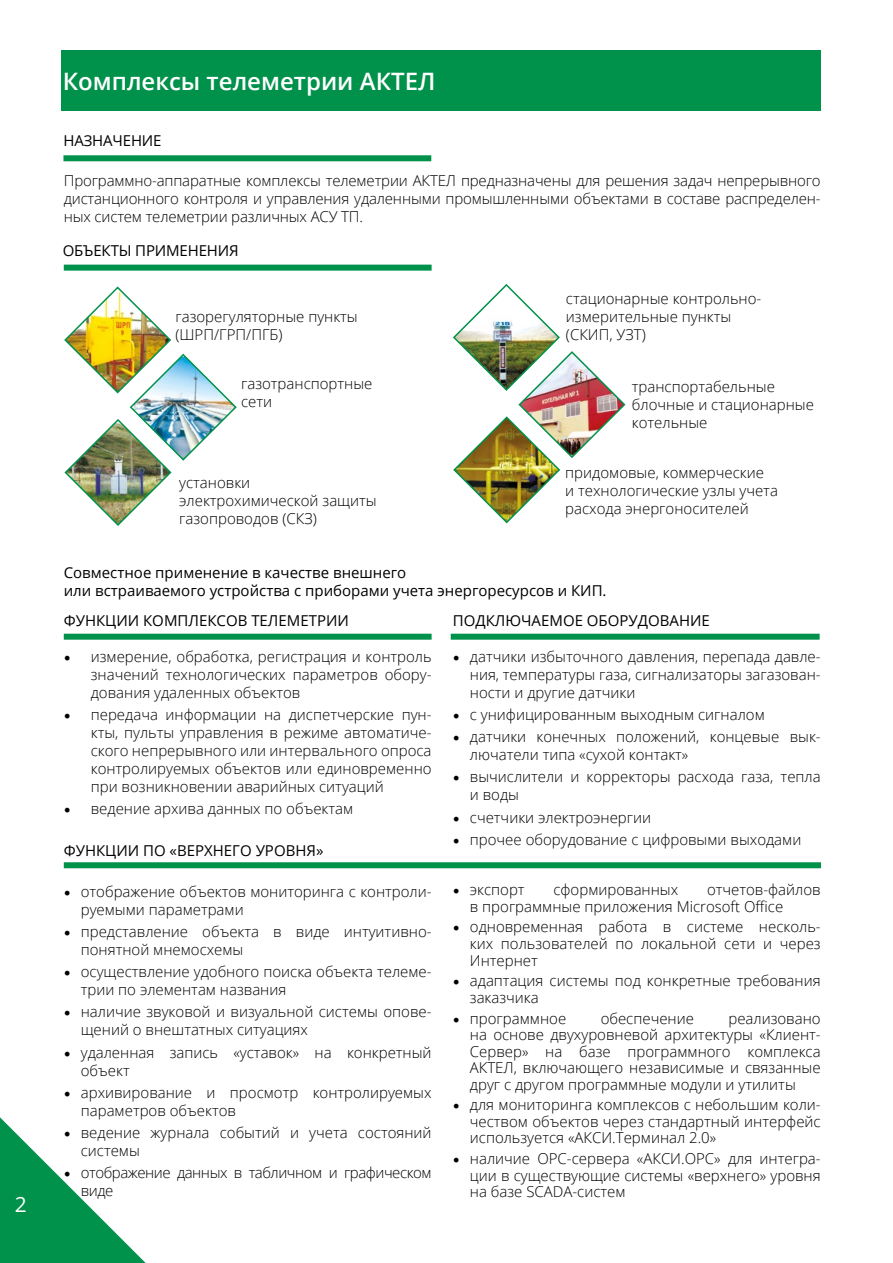
<style>
.page{position:relative;width:893px;height:1263px;background:#fff}
.page>*{position:absolute;margin:0;border:0;box-sizing:border-box;transform-origin:0 0}
.t1{font:600 24px "Open Sans";color:#fff}
.t2{font:21px "Open Sans";color:#fff}
.t3{font:300 15px/18px "Open Sans";color:#000}
.t4{font:15px/18px "Open Sans";color:#000}
.t5{font:300 15px/18px "Open Sans";letter-spacing:-.03em;color:#000}
.s1{font-family:"Minion Pro";font-weight:400;font-size:18px}
</style>
<div class="page">
<svg style="left:0;top:1117px;width:146px;height:146px"></svg>
<div style="left:61px;top:50px;width:760px;height:61px;background:#00914b"></div>
<div style="left:64px;top:634px;width:368px;height:6px;background:#00914b"></div>
<div style="left:451px;top:634px;width:369px;height:6px;background:#00914b"></div>
<div style="left:64px;top:265px;width:368px;height:6px;background:#00914b"></div>
<div style="left:63px;top:155px;width:368px;height:6px;background:#00914b"></div>
<div style="left:64px;top:862px;width:757px;height:6px;background:#00914b"></div>
<img style="left:64px;top:286px;width:173px;height:240px">
<img style="left:453px;top:284px;width:173px;height:240px">
<h2 class="t2" style="left:15px;top:1190px;width:14px">2</h2>
<h1 class="t1" style="left:63px;top:65px;width:374px">Комплексы телеметрии АКТЕЛ</h1>
<p class="t4" style="left:63px;top:131px;width:100px">НАЗНАЧЕНИЕ</p>
<p class="t3" style="left:64px;top:171px;width:758px;text-align:justify">Программно-аппаратные комплексы телеметрии АКТЕЛ предназначены для решения задач непрерывного дистанционного контроля и управления удаленными промышленными объектами в составе распределен&shy;ных систем телеметрии различных АСУ ТП.</p>
<p class="t4" style="left:63px;top:241px;width:177px">ОБЪЕКТЫ ПРИМЕНЕНИЯ</p>
<p class="t3" style="left:175px;top:307px;width:184px">газорегуляторные пункты (ШРП/ГРП/ПГБ)</p>
<p class="t3" style="left:241px;top:374px;width:133px">газотранспортные сети</p>
<p class="t3" style="left:179px;top:473px;width:199px">установки электрохимической защиты газопроводов (СКЗ)</p>
<p class="t3" style="left:566px;top:289px;width:197px">стационарные контрольно&shy;измерительные пункты (СКИП, УЗТ)</p>
<p class="t3" style="left:632px;top:377px;width:184px">транспортабельные блочные и стационарные котельные</p>
<p class="t3" style="left:565px;top:463px;width:214px">придомовые, коммерческие<br>и технологические узлы учета расхода энергоносителей</p>
<p class="t4" style="left:64px;top:563px;width:544px">Совместное применение в качестве внешнего<br>или встраиваемого устройства с приборами учета энергоресурсов и КИП.</p>
<p class="t4" style="left:64px;top:611px;width:287px">ФУНКЦИИ КОМПЛЕКСОВ ТЕЛЕМЕТРИИ</p>
<p class="t3" style="left:91px;top:647px;width:342px;text-align:justify;text-indent:-27px"><span class="s1">•</span> измерение, обработка, регистрация и контроль значений технологических параметров обору&shy;дования удаленных объектов</p>
<p class="t3" style="left:91px;top:705px;width:342px;text-align:justify;text-indent:-27px"><span class="s1">•</span> передача информации на диспетчерские пун&shy;кты, пульты управления в режиме автоматиче&shy;ского непрерывного или интервального опроса контролируемых объектов или единовременно при возникновении аварийных ситуаций</p>
<p class="t3" style="left:64px;top:799px;width:291px"><span class="s1">•</span> ведение архива данных по объектам</p>
<p class="t4" style="left:64px;top:841px;width:261px">ФУНКЦИИ ПО «ВЕРХНЕГО УРОВНЯ»</p>
<p class="t3" style="left:81px;top:882px;width:352px;text-indent:-17px"><span class="s1">•</span> отображение объектов мониторинга с контроли&shy;руемыми параметрами</p>
<p class="t3" style="left:81px;top:922px;width:352px;text-indent:-17px"><span class="s1">•</span> представление объекта в виде интуитивно&shy;понятной мнемосхемы</p>
<p class="t3" style="left:81px;top:962px;width:352px;text-indent:-17px"><span class="s1">•</span> осуществление удобного поиска объекта телеме&shy;трии по элементам названия</p>
<p class="t3" style="left:81px;top:1002px;width:352px;text-indent:-17px"><span class="s1">•</span> наличие звуковой и визуальной системы опове&shy;щений о внештатных ситуациях</p>
<p class="t3" style="left:81px;top:1043px;width:352px;text-indent:-17px"><span class="s1">•</span> удаленная запись «уставок» на конкретный объект</p>
<p class="t3" style="left:81px;top:1083px;width:352px;text-indent:-17px"><span class="s1">•</span> архивирование и просмотр контролируемых параметров объектов</p>
<p class="t3" style="left:81px;top:1123px;width:352px;text-indent:-17px"><span class="s1">•</span> ведение журнала событий и учета состояний системы</p>
<p class="t5" style="left:81px;top:1163px;width:352px;text-indent:-17px"><span class="s1">•</span> отображение данных в табличном и графическом виде</p>
<p class="t4" style="left:453px;top:611px;width:258px">ПОДКЛЮЧАЕМОЕ ОБОРУДОВАНИЕ</p>
<p class="t3" style="left:470px;top:647px;width:352px;text-align:justify;text-indent:-17px"><span class="s1">•</span> датчики избыточного давления, перепада давле&shy;ния, температуры газа, сигнализаторы загазован&shy;ности и другие датчики</p>
<p class="t3" style="left:453px;top:705px;width:313px"><span class="s1">•</span> с унифицированным выходным сигналом</p>
<p class="t3" style="left:470px;top:727px;width:351px;text-indent:-17px"><span class="s1">•</span> датчики конечных положений, концевые вык&shy;лючатели типа «сухой контакт»</p>
<p class="t3" style="left:470px;top:767px;width:352px;text-indent:-17px"><span class="s1">•</span> вычислители и корректоры расхода газа, тепла и воды</p>
<p class="t3" style="left:453px;top:808px;width:200px"><span class="s1">•</span> счетчики электроэнергии</p>
<p class="t3" style="left:453px;top:830px;width:350px"><span class="s1">•</span> прочее оборудование с цифровыми выходами</p>
<p class="t3" style="left:453px;top:880px;width:73px"><span class="s1">•</span> экспорт</p>
<p class="t3" style="left:553px;top:880px;width:126px">сформированных</p>
<p class="t3" style="left:470px;top:881px;width:352px;line-height:16.5px;text-indent:237px">отчетов-файлов в программные приложения Microsoft Office</p>
<p class="t3" style="left:470px;top:918px;width:352px;line-height:16.5px;text-align:justify;text-indent:-17px"><span class="s1">•</span> одновременная работа в системе несколь&shy;ких пользователей по локальной сети и через Интернет</p>
<p class="t3" style="left:470px;top:972px;width:352px;line-height:16.5px;text-indent:-17px"><span class="s1">•</span> адаптация системы под конкретные требования заказчика</p>
<p class="t3" style="left:453px;top:1009px;width:115px"><span class="s1">•</span> программное</p>
<p class="t3" style="left:601px;top:1009px;width:95px">обеспечение</p>
<p class="t3" style="left:470px;top:1009px;width:352px;line-height:16.5px;text-align:justify;text-indent:259px">реализовано на основе двухуровневой архитектуры «Клиент-Сервер» на базе программного комплекса АКТЕЛ, включающего независимые и связанные друг с другом программные модули и утилиты</p>
<p class="t3" style="left:470px;top:1096px;width:352px;line-height:16.5px;text-align:justify;text-indent:-17px"><span class="s1">•</span> для мониторинга комплексов с небольшим коли&shy;чеством объектов через стандартный интерфейс используется «АКСИ.Терминал 2.0»</p>
<p class="t3" style="left:470px;top:1150px;width:352px;line-height:16.5px;text-align:justify;text-indent:-17px"><span class="s1">•</span> наличие OPC-сервера «АКСИ.OPC» для интегра&shy;ции в существующие системы «верхнего» уровня на базе SCADA-систем</p>
</div>
